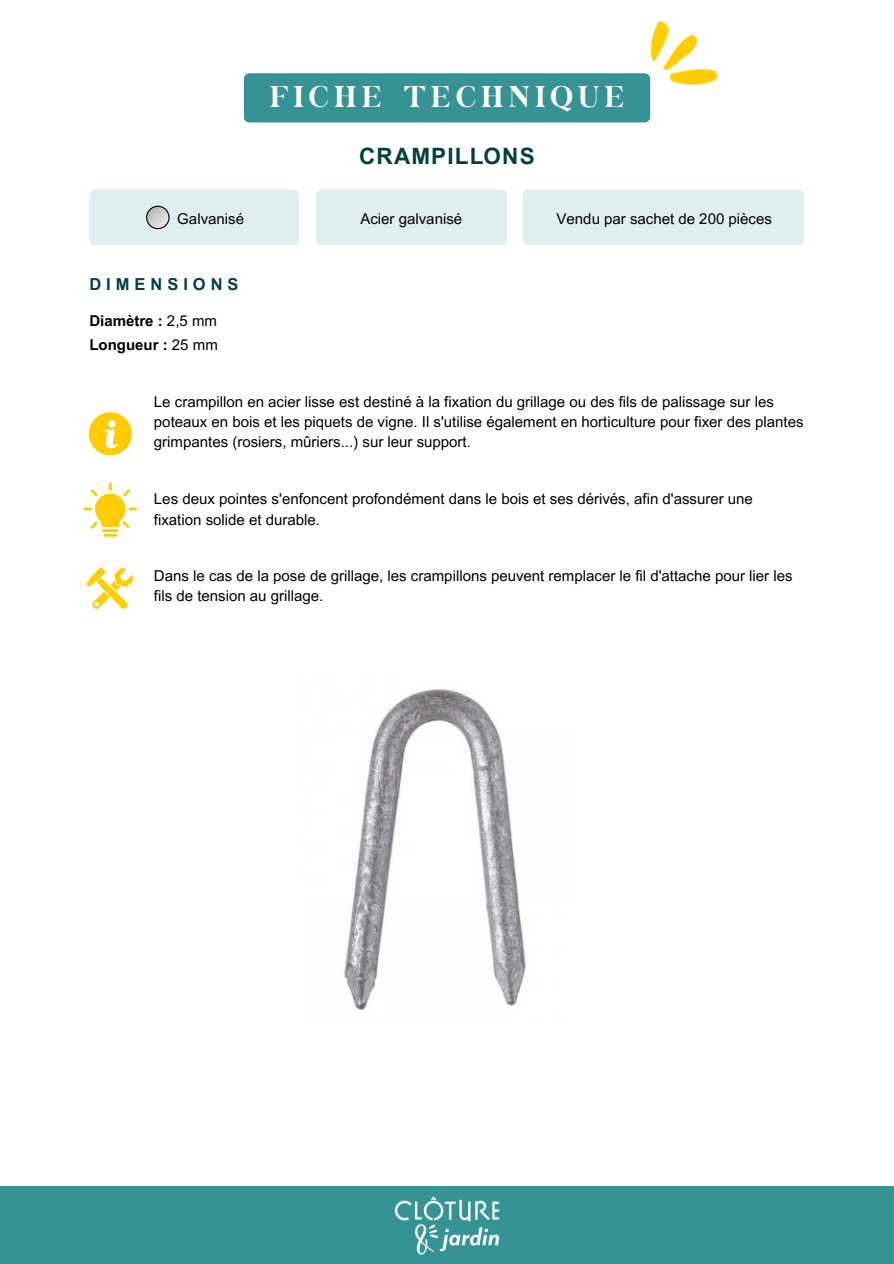
<style>
.page{position:relative;width:894px;height:1264px;background:#fff}
.page>*{position:absolute;margin:0;border:0;box-sizing:border-box;transform-origin:0 0}
.t1{font:30px "Washington";letter-spacing:.195em;color:#fff}
.t2{font:700 22.5px "Arial MT Pro";letter-spacing:.05em;color:#01413f}
.t3{font:700 16.5px "Arial MT Pro";letter-spacing:.3em;color:#01413f}
.t4{font:15px/20.2px "Arial MT Pro";color:#000}
.t5{font:700 15px/24px "Arial MT Pro";color:#000}
.s1{font-weight:400}
</style>
<div class="page">
<div style="left:244px;top:73px;width:406px;height:49px;background:#359393"></div>
<div style="left:0;top:1186px;width:893px;height:77px;background:#359393"></div>
<img style="left:394px;top:1196px;width:106px;height:59px">
<img style="left:650px;top:20px;width:67px;height:67px">
<svg style="left:89px;top:412px;width:43px;height:43px"></svg>
<svg style="left:84px;top:482px;width:53px;height:54px"></svg>
<div style="left:89px;top:190px;width:210px;height:55px;background:#dfeeee"></div>
<div style="left:316px;top:190px;width:190px;height:55px;background:#dfeeee"></div>
<div style="left:522px;top:190px;width:281px;height:55px;background:#dfeeee"></div>
<svg style="left:146px;top:206px;width:23px;height:23px"></svg>
<svg style="left:86px;top:567px;width:47px;height:42px"></svg>
<img style="left:344px;top:689px;width:182px;height:321px">
<h1 class="t1" style="left:270px;top:80px;width:355px">FICHE TECHNIQUE</h1>
<h2 class="t2" style="left:359px;top:147px;width:177px">CRAMPILLONS</h2>
<p class="t4" style="left:177px;top:210px;width:68px">Galvanisé</p>
<p class="t4" style="left:360px;top:210px;width:103px">Acier galvanisé</p>
<p class="t4" style="left:556px;top:210px;width:217px">Vendu par sachet de 200 pièces</p>
<p class="t3" style="left:89px;top:278px;width:151px">DIMENSIONS</p>
<p class="t5" style="left:89px;top:311px;width:130px">Diamètre : <span class="s1">2,5 mm<br></span>Longueur : <span class="s1">25 mm</span></p>
<p class="t4" style="left:154px;top:393px;width:651px">Le crampillon en acier lisse est destiné à la fixation du grillage ou des fils de palissage sur les poteaux en bois et les piquets de vigne. Il s'utilise également en horticulture pour fixer des plantes grimpantes (rosiers, mûriers...) sur leur support.</p>
<p class="t4" style="left:154px;top:491px;width:600px">Les deux pointes s'enfoncent profondément dans le bois et ses dérivés, afin d'assurer une fixation solide et durable.</p>
<p class="t4" style="left:154px;top:567px;width:640px">Dans le cas de la pose de grillage, les crampillons peuvent remplacer le fil d'attache pour lier les fils de tension au grillage.</p>
</div>
